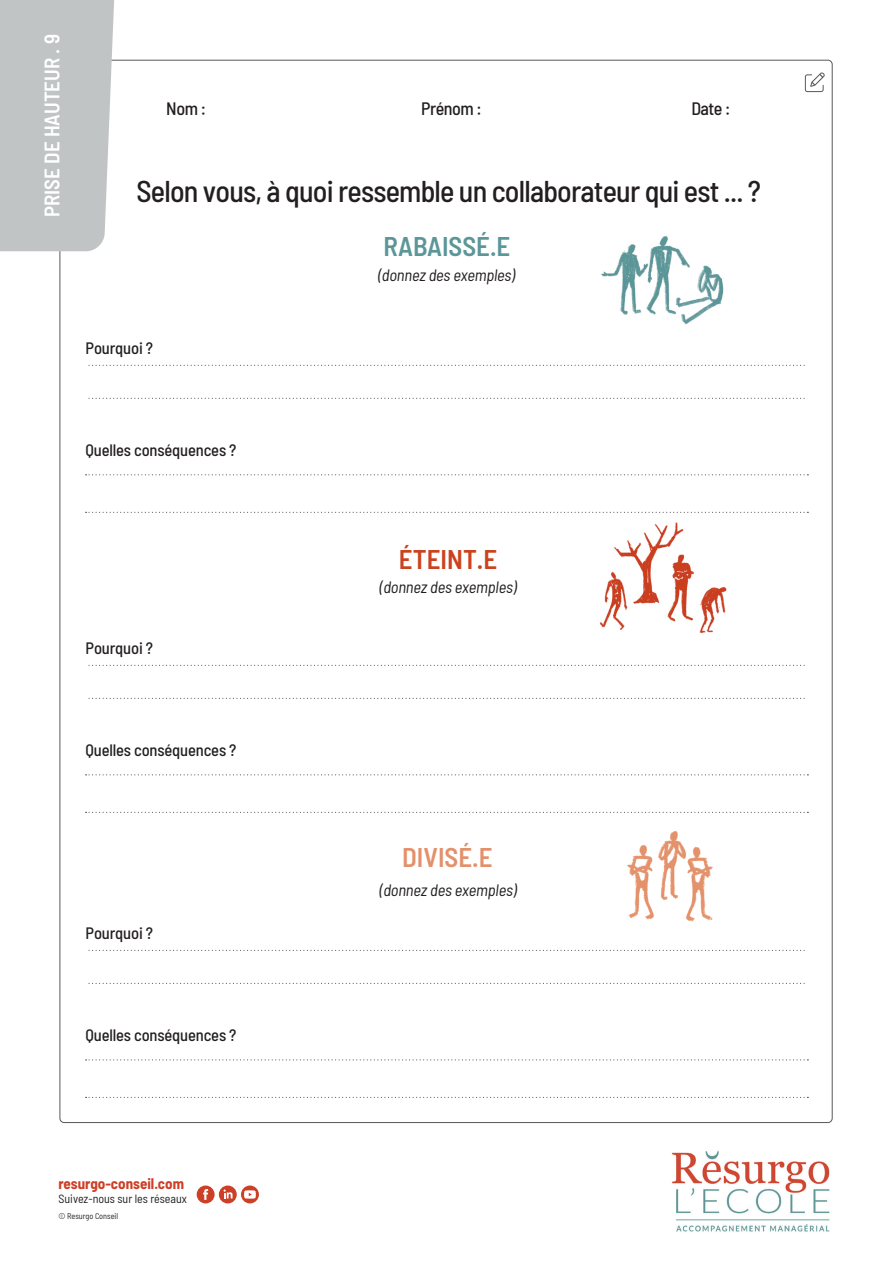
<style>
.page{position:relative;width:893px;height:1263px;background:#fff}
.page>*{position:absolute;margin:0;border:0;box-sizing:border-box;transform-origin:0 0}
.t1{font:500 semi-condensed 30px "Barlow";letter-spacing:-.025em;color:#231f20}
.t2{font:600 semi-condensed 27px "Barlow";color:#5b9698}
.t3{font:600 semi-condensed 27px "Barlow";color:#e3916b}
.t4{font:600 semi-condensed 27px "Barlow";color:#cb421e}
.t5{font:600 semi-condensed 21px "Barlow";color:#fff}
.t6{font:500 semi-condensed 18px "Barlow";letter-spacing:-.025em;color:#231f20}
.t7{font:500 semi-condensed 16.5px "Barlow";letter-spacing:-.01em;color:#231f20}
.t8{font:italic semi-condensed 16.5px "Barlow";letter-spacing:-.01em;color:#231f20}
.t9{font:700 semi-condensed 15px "Barlow";color:#ce3f27}
.t10{font:semi-condensed 12px "Barlow";color:#231f20}
.t11{font:semi-condensed 8.25px "Barlow";color:#231f20}
</style>
<div class="page">
<img style="left:553px;top:475px;width:217px;height:190px">
<img style="left:564px;top:236px;width:198px;height:129px">
<img style="left:575px;top:775px;width:198px;height:175px">
<svg style="left:89px;top:665px;width:716px;height:1px"></svg>
<svg style="left:89px;top:698px;width:716px;height:1px"></svg>
<svg style="left:86px;top:774px;width:722px;height:1px"></svg>
<svg style="left:86px;top:812px;width:722px;height:1px"></svg>
<svg style="left:89px;top:365px;width:716px;height:1px"></svg>
<svg style="left:89px;top:398px;width:716px;height:1px"></svg>
<svg style="left:86px;top:474px;width:722px;height:1px"></svg>
<svg style="left:86px;top:512px;width:722px;height:1px"></svg>
<svg style="left:89px;top:950px;width:716px;height:1px"></svg>
<svg style="left:89px;top:983px;width:716px;height:1px"></svg>
<svg style="left:86px;top:1059px;width:722px;height:1px"></svg>
<svg style="left:86px;top:1097px;width:722px;height:1px"></svg>
<div style="left:197px;top:1185px;width:18px;height:18px;background:#ce3f27;border-radius:50%"></div>
<svg style="left:203px;top:1189px;width:5px;height:11px"></svg>
<svg style="left:219px;top:1185px;width:18px;height:18px"></svg>
<svg style="left:224px;top:1189px;width:9px;height:9px"></svg>
<svg style="left:241px;top:1185px;width:18px;height:18px"></svg>
<svg style="left:244px;top:1190px;width:12px;height:8px"></svg>
<svg style="left:805px;top:72px;width:20px;height:20px"></svg>
<svg style="left:0;top:0;width:122px;height:251px;background:#c7cacb"></svg>
<img style="left:672px;top:1151px;width:158px;height:81px">
<p class="t5" style="left:37px;top:217px;width:184px;rotate:-90deg">PRISE DE HAUTEUR . 9</p>
<p class="t6" style="left:166px;top:95px;width:41px">Nom :</p>
<p class="t6" style="left:421px;top:95px;width:62px">Prénom :</p>
<p class="t6" style="left:691px;top:95px;width:41px">Date :</p>
<h1 class="t1" style="left:136px;top:170px;width:626px">Selon vous, à quoi ressemble un collaborateur qui est ... ?</h1>
<h2 class="t2" style="left:383px;top:227px;width:129px">RABAISSÉ.E</h2>
<p class="t7" style="left:86px;top:336px;width:69px">Pourquoi ?</p>
<p class="t8" style="left:378px;top:263px;width:138px">(donnez des exemples)</p>
<p class="t7" style="left:86px;top:438px;width:152px">Quelles conséquences ?</p>
<p class="t7" style="left:86px;top:636px;width:69px">Pourquoi ?</p>
<h2 class="t4" style="left:399px;top:540px;width:100px">ÉTEINT.E</h2>
<p class="t8" style="left:380px;top:575px;width:138px">(donnez des exemples)</p>
<p class="t7" style="left:86px;top:738px;width:152px">Quelles conséquences ?</p>
<p class="t7" style="left:86px;top:921px;width:69px">Pourquoi ?</p>
<h2 class="t3" style="left:402px;top:837px;width:92px">DIVISÉ.E</h2>
<p class="t8" style="left:380px;top:878px;width:138px">(donnez des exemples)</p>
<p class="t7" style="left:86px;top:1023px;width:152px">Quelles conséquences ?</p>
<p class="t9" style="left:58px;top:1173px;width:127px">resurgo-conseil.com</p>
<p class="t10" style="left:58px;top:1190px;width:130px">Suivez-nous sur les réseaux</p>
<p class="t11" style="left:58px;top:1210px;width:61px">© Resurgo Conseil</p>
</div>
